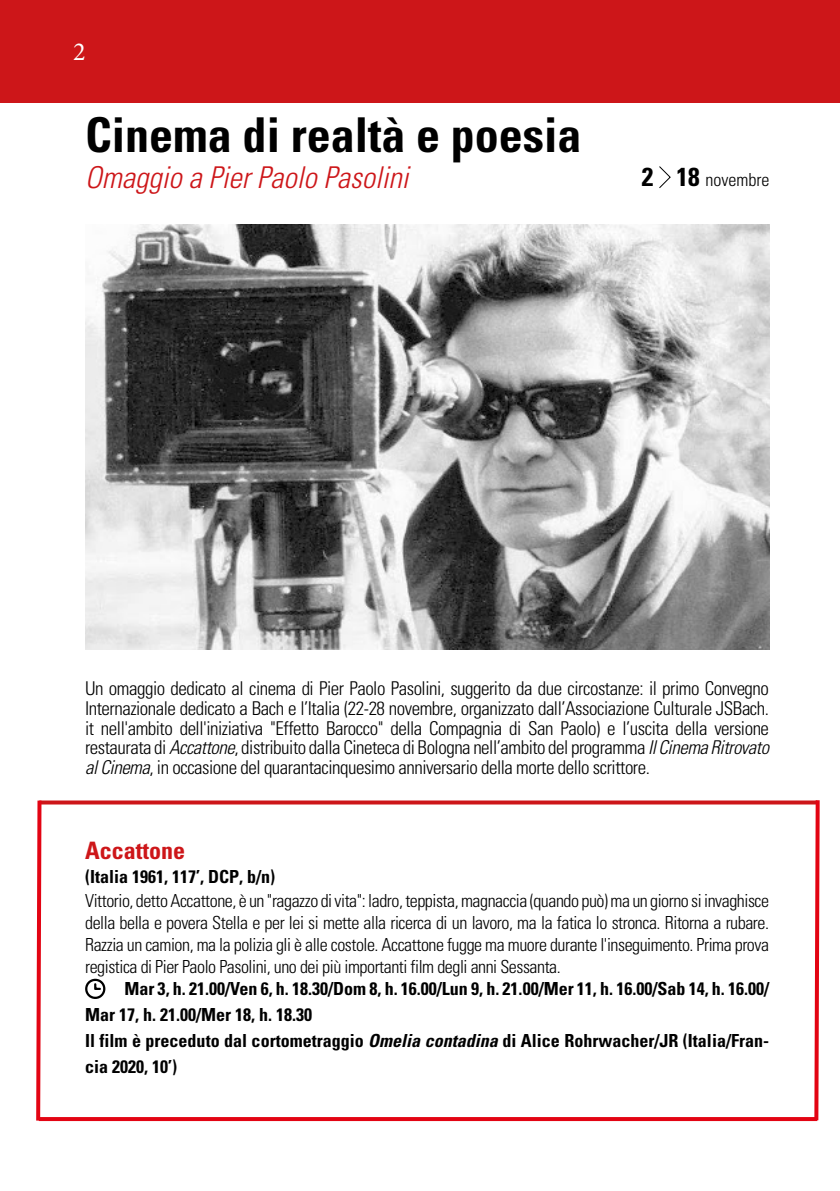
<style>
.page{position:relative;width:840px;height:1191px;background:#fff}
.page>*{position:absolute;margin:0;border:0;box-sizing:border-box;transform-origin:0 0}
.t1{font:700 condensed 48px "Univers";color:#000}
.t2{font:italic 300 condensed 30px "Univers";color:#cd1619}
.t3{font:26px "Minion Pro";color:#fff}
.t4{font:700 condensed 24px "Univers";color:#cd1619}
.t5{font:300 condensed 19px/19.6px "Univers";letter-spacing:-.025em;color:#000;text-align:justify}
.t6{font:300 condensed 18px/22px "Univers";letter-spacing:-.025em;color:#000;text-align:justify}
.t7{font:700 condensed 18px/26px "Univers";color:#000}
.t8{font:300 condensed 18px "Univers";color:#000}
.s1{font-weight:700;font-size:26px}
.s2{font-style:italic}
</style>
<div class="page">
<div style="left:0;top:0;width:839px;height:102px;background:#cd1619"></div>
<svg style="left:659px;top:166px;width:12px;height:22px"></svg>
<svg style="left:43px;top:800px;width:768px;height:4px;background:#d33335"></svg>
<svg style="left:43px;top:1117px;width:768px;height:4px;background:#e30716"></svg>
<svg style="left:36px;top:800px;width:7px;height:322px"></svg>
<svg style="left:811px;top:800px;width:9px;height:322px"></svg>
<img style="left:86px;top:224px;width:682px;height:425px">
<h3 class="t3" style="left:73px;top:34px;width:14px">2</h3>
<h1 class="t1" style="left:85px;top:106px;width:497px">Cinema di realtà e poesia</h1>
<h2 class="t2" style="left:85px;top:160px;width:325px">Omaggio a Pier Paolo Pasolini</h2>
<p class="t8" style="left:641px;top:169px;width:129px"><span class="s1">2 18</span> novembre</p>
<p class="t5" style="left:85px;top:679px;width:685px">Un omaggio dedicato al cinema di Pier Paolo Pasolini, suggerito da due circostanze: il primo Convegno Internazionale dedicato a Bach e l’Italia (22-28 novembre, organizzato dall’Associazione Culturale JSBach. it nell'ambito dell'iniziativa "Effetto Barocco" della Compagnia di San Paolo) e l’uscita della versione restaurata di <span class="s2">Accattone</span>, distribuito dalla Cineteca di Bologna nell’ambito del programma <span class="s2">Il Cinema Ritrovato al Cinema</span>, in occasione del quarantacinquesimo anniversario della morte dello scrittore.</p>
<p class="t4" style="left:85px;top:835px;width:102px">Accattone</p>
<p class="t7" style="left:85px;top:863px;width:191px">(Italia 1961, 117’, DCP, b/n)</p>
<p class="t6" style="left:85px;top:889px;width:685px">Vittorio, detto Accattone, è un "ragazzo di vita": ladro, teppista, magnaccia (quando può) ma un giorno si invaghisce della bella e povera Stella e per lei si mette alla ricerca di un lavoro, ma la fatica lo stronca. Ritorna a rubare.<br>Razzia un camion, ma la polizia gli è alle costole. Accattone fugge ma muore durante l'inseguimento. Prima prova registica di Pier Paolo Pasolini, uno dei più importanti film degli anni Sessanta.</p>
<p class="t7" style="left:85px;top:975px;width:685px;text-indent:39px">Mar 3, h. 21.00/Ven 6, h. 18.30/Dom 8, h. 16.00/Lun 9, h. 21.00/Mer 11, h. 16.00/Sab 14, h. 16.00/ Mar 17, h. 21.00/Mer 18, h. 18.30<br>Il film è preceduto dal cortometraggio <span class="s2">Omelia contadina</span> di Alice Rohrwacher/JR (Italia/Fran&shy;cia 2020, 10’)</p>
</div>
